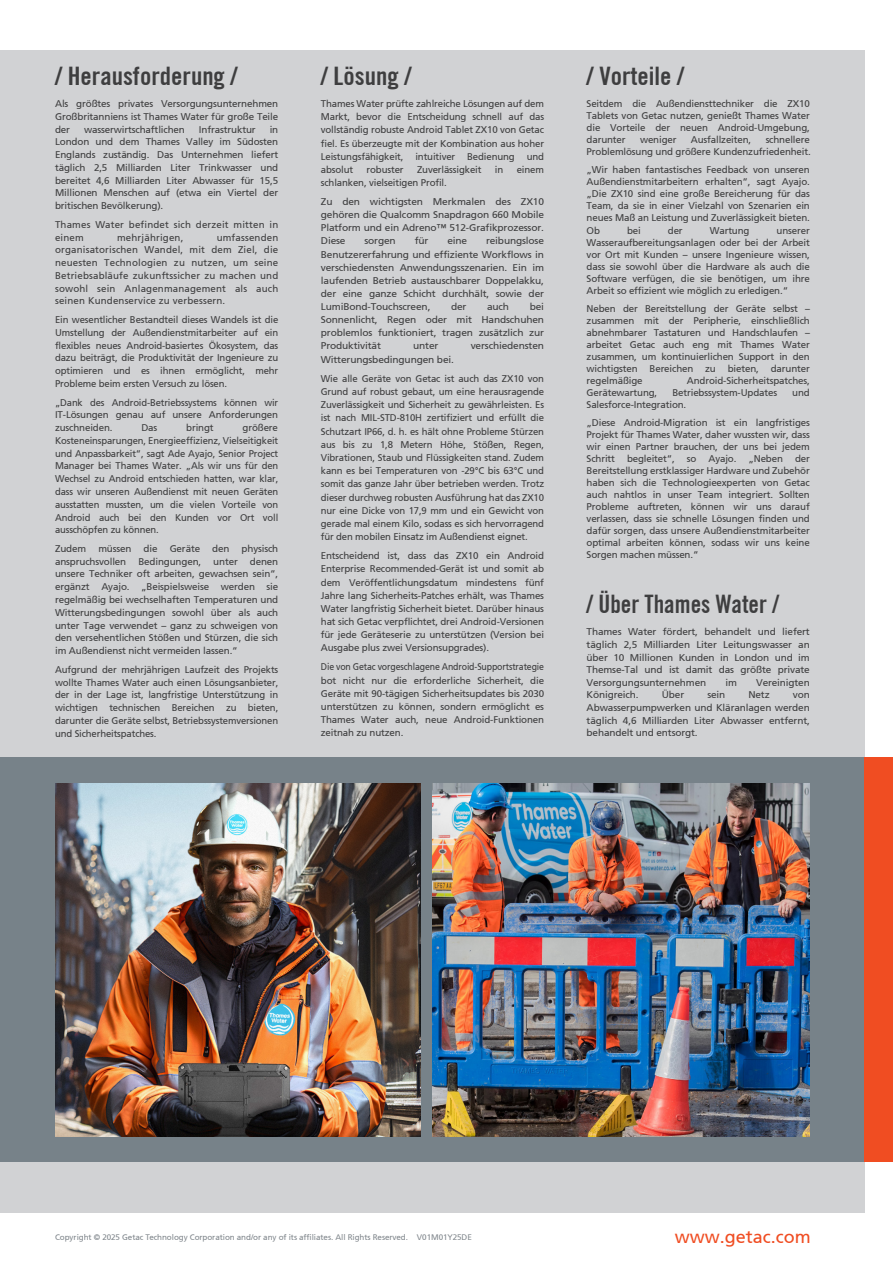
<style>
.page{position:relative;width:893px;height:1263px;background:#fff}
.page>*{position:absolute;margin:0;border:0;box-sizing:border-box;transform-origin:0 0}
.t1{font:700 condensed 25.5px "Trade Gothic No.20";color:#3e3e3f}
.t2{font:700 condensed 25.5px "Trade Gothic No.20";color:#3e3e3f;scale:.93 1}
.t3{font:18px "Frutiger 55 Roman";color:#f04d22}
.t4{font:9.75px/12.8px "Frutiger 55 Roman";letter-spacing:-.015em;color:#3e3e3f;text-align:justify}
.t5{font:9.75px/13px "Frutiger 55 Roman";letter-spacing:-.015em;color:#3e3e3f;text-align:justify;scale:1.04 1}
.t6{font:9.75px/13.2px "Frutiger 55 Roman";letter-spacing:-.015em;color:#3e3e3f;text-align:justify;scale:.9 1}
.t7{font:9.75px/12.8px "Frutiger 55 Roman";letter-spacing:.015em;color:#3e3e3f}
.t8{font:8.1px "Frutiger 55 Roman";letter-spacing:-.01em;color:#616970}
</style>
<div class="page">
<div style="left:0;top:50px;width:865px;height:1162px;background:#d1d2d4"></div>
<div style="left:0;top:757px;width:865px;height:405px;background:#778289"></div>
<div style="left:865px;top:757px;width:28px;height:405px;background:#f04d22"></div>
<img style="left:55px;top:783px;width:366px;height:353px">
<img style="left:432px;top:783px;width:377px;height:353px">
<h1 class="t1" style="left:55px;top:60px;width:184px">/ Herausforderung /</h1>
<p class="t4" style="left:55px;top:97px;width:225px">Als größtes privates Versorgungsunternehmen Großbritanniens ist Thames Water für große Teile der</p>
<p class="t4" style="left:84px;top:123px;width:102px">wasserwirtschaftlichen</p>
<p class="t4" style="left:199px;top:123px;width:58px">Infrastruktur</p>
<p class="t4" style="left:55px;top:123px;width:225px;text-indent:215px">in London und dem Thames Valley im Südosten Englands zuständig. Das Unternehmen liefert täglich 2,5 Milliarden Liter Trinkwasser und bereitet 4,6 Milliarden Liter Abwasser für 15,5<br>Millionen Menschen auf (etwa ein Viertel der britischen Bevölkerung).</p>
<p class="t7" style="left:55px;top:218px;width:225px">Thames Water befindet sich derzeit mitten in einem</p>
<p class="t4" style="left:55px;top:231px;width:225px;text-indent:162px">umfassenden organisatorischen Wandel, mit dem Ziel, die neuesten Technologien zu nutzen, um seine Betriebsabläufe zukunftssicher zu machen und sowohl sein Anlagenmanagement als auch seinen Kundenservice zu verbessern.</p>
<p class="t4" style="left:55px;top:313px;width:225px">Ein wesentlicher Bestandteil dieses Wandels ist die Umstellung der Außendienstmitarbeiter auf ein flexibles neues Android-basiertes Ökosystem, das dazu beiträgt, die Produktivität der Ingenieure zu optimieren und es ihnen ermöglicht, mehr Probleme beim ersten Versuch zu lösen.</p>
<p class="t4" style="left:55px;top:396px;width:225px">„Dank des Android-Betriebssystems können wir IT-Lösungen genau auf unsere Anforderungen zuschneiden.</p>
<p class="t7" style="left:117px;top:231px;width:68px">mehrjährigen,</p>
<p class="t4" style="left:55px;top:421px;width:225px;text-indent:188px">größere Kosteneinsparungen, Energieeffizienz, Vielseitigkeit und Anpassbarkeit“, sagt Ade Ayajo, Senior Project Manager bei Thames Water. „Als wir uns für den Wechsel zu Android entschieden hatten, war klar, dass wir unseren Außendienst mit neuen Geräten ausstatten mussten, um die vielen Vorteile von Android auch bei den Kunden vor Ort voll ausschöpfen zu können.</p>
<p class="t4" style="left:55px;top:542px;width:225px">Zudem müssen die Geräte den physisch anspruchsvollen Bedingungen, unter denen unsere Techniker oft arbeiten, gewachsen sein“, ergänzt Ayajo. „Beispielsweise werden sie regelmäßig bei wechselhaften Temperaturen und Witterungsbedingungen sowohl über als auch unter Tage verwendet – ganz zu schweigen von den versehentlichen Stößen und Stürzen, die sich im Außendienst nicht vermeiden lassen.“</p>
<p class="t4" style="left:55px;top:663px;width:225px">Aufgrund der mehrjährigen Laufzeit des Projekts wollte Thames Water auch einen Lösungsanbieter, der in der Lage ist, langfristige Unterstützung in wichtigen technischen Bereichen zu bieten, darunter die Geräte selbst, Betriebssystemversionen und Sicherheitspatches.</p>
<p class="t4" style="left:141px;top:421px;width:17px">Das</p>
<p class="t4" style="left:186px;top:421px;width:29px">bringt</p>
<h1 class="t1" style="left:321px;top:60px;width:92px">/ Lösung /</h1>
<p class="t4" style="left:321px;top:97px;width:225px">Thames Water prüfte zahlreiche Lösungen auf dem Markt, bevor die Entscheidung schnell auf das vollständig robuste Android Tablet ZX10 von Getac fiel. Es überzeugte mit der Kombination aus hoher Leistungsfähigkeit, intuitiver Bedienung und absolut</p>
<p class="t4" style="left:367px;top:163px;width:39px">robuster</p>
<p class="t4" style="left:417px;top:163px;width:66px">Zuverlässigkeit</p>
<p class="t4" style="left:495px;top:163px;width:10px">in</p>
<p class="t4" style="left:517px;top:163px;width:29px">einem</p>
<p class="t4" style="left:321px;top:173px;width:225px;line-height:19.2px">schlanken, vielseitigen Profil.<br>Zu den wichtigsten Merkmalen des ZX10</p>
<p class="t5" style="left:321px;top:208px;width:216px">gehören die Qualcomm Snapdragon 660 Mobile Platform und ein Adreno™ 512-Grafikprozessor.<br>Diese</p>
<p class="t5" style="left:364px;top:235px;width:32px">sorgen</p>
<p class="t5" style="left:415px;top:235px;width:15px">für</p>
<p class="t5" style="left:447px;top:235px;width:21px">eine</p>
<p class="t5" style="left:321px;top:235px;width:216px;text-indent:165px">reibungslose Benutzererfahrung und effiziente Workflows in verschiedensten Anwendungsszenarien. Ein im laufenden Betrieb austauschbarer Doppelakku, der eine ganze Schicht durchhält, sowie der LumiBond-Touchscreen,</p>
<p class="t5" style="left:321px;top:300px;width:216px;text-indent:209px">bei Sonnenlicht, Regen oder mit Handschuhen problemlos funktioniert, tragen zusätzlich zur Produktivität</p>
<p class="t5" style="left:451px;top:300px;width:16px">der</p>
<p class="t5" style="left:487px;top:300px;width:23px">auch</p>
<p class="t5" style="left:413px;top:340px;width:26px">unter</p>
<p class="t5" style="left:471px;top:340px;width:72px">verschiedensten</p>
<p class="t5" style="left:321px;top:350px;width:216px;line-height:19.2px">Witterungsbedingungen bei.<br>Wie alle Geräte von Getac ist auch das ZX10 von</p>
<p class="t4" style="left:321px;top:385px;width:225px;line-height:13.2px">Grund auf robust gebaut, um eine herausragende Zuverlässigkeit und Sicherheit zu gewährleisten. Es ist nach MIL-STD-810H zertifiziert und erfüllt die Schutzart IP66, d. h. es hält ohne Probleme Stürzen aus bis zu 1,8 Metern Höhe, Stößen, Regen, Vibrationen, Staub und Flüssigkeiten stand. Zudem kann es bei Temperaturen von -29°C bis 63°C und somit das ganze Jahr über betrieben werden. Trotz dieser durchweg robusten Ausführung hat das ZX10 nur eine Dicke von 17,9 mm und ein Gewicht von gerade mal einem Kilo, sodass es sich hervorragend für den mobilen Einsatz im Außendienst eignet.</p>
<p class="t4" style="left:321px;top:549px;width:225px">Entscheidend ist, dass das ZX10 ein Android Enterprise Recommended-Gerät ist und somit ab dem Veröffentlichungsdatum mindestens fünf Jahre lang Sicherheits-Patches erhält, was Thames Water langfristig Sicherheit bietet. Darüber hinaus hat sich Getac verpflichtet, drei Android-Versionen für jede Geräteserie zu unterstützen (Version bei Ausgabe plus zwei Versionsupgrades).</p>
<p class="t6" style="left:321px;top:660px;width:250px">Die von Getac vorgeschlagene Android-Supportstrategie bot nicht nur die erforderliche Sicherheit, die Geräte mit 90-tägigen Sicherheitsupdates bis 2030 unterstützen zu können, sondern ermöglicht es Thames Water auch, neue Android-Funktionen zeitnah zu nutzen.</p>
<h1 class="t1" style="left:587px;top:60px;width:99px">/ Vorteile /</h1>
<p class="t4" style="left:587px;top:98px;width:225px;line-height:12px">Seitdem die Außendiensttechniker die ZX10<br>Tablets von Getac nutzen, genießt Thames Water die Vorteile der neuen Android-Umgebung, darunter</p>
<p class="t4" style="left:640px;top:134px;width:38px">weniger</p>
<p class="t4" style="left:691px;top:134px;width:62px">Ausfallzeiten,</p>
<p class="t4" style="left:587px;top:134px;width:226px;line-height:12px;text-align:right">schnellere<br>Problemlösung und größere Kundenzufriedenheit.</p>
<p class="t4" style="left:587px;top:164px;width:225px;line-height:12px">„Wir haben fantastisches Feedback von unseren Außendienstmitarbeitern erhalten“, sagt Ayajo. „Die ZX10 sind eine große Bereicherung für das Team, da sie in einer Vielzahl von Szenarien ein neues Maß an Leistung und Zuverlässigkeit bieten.<br>Ob</p>
<p class="t4" style="left:627px;top:224px;width:15px">bei</p>
<p class="t4" style="left:668px;top:224px;width:16px">der</p>
<p class="t4" style="left:710px;top:224px;width:41px">Wartung</p>
<p class="t4" style="left:587px;top:224px;width:225px;line-height:12px;text-indent:190px">unserer Wasseraufbereitungsanlagen oder bei der Arbeit vor Ort mit Kunden – unsere Ingenieure wissen, dass sie sowohl über die Hardware als auch die Software verfügen, die sie benötigen, um ihre Arbeit so effizient wie möglich zu erledigen.“</p>
<p class="t4" style="left:587px;top:302px;width:225px;line-height:12px">Neben der Bereitstellung der Geräte selbst – zusammen mit der Peripherie, einschließlich abnehmbarer Tastaturen und Handschlaufen – arbeitet Getac auch eng mit Thames Water zusammen, um kontinuierlichen Support in den wichtigsten Bereichen zu bieten, darunter regelmäßige</p>
<p class="t4" style="left:687px;top:374px;width:124px">Android-Sicherheitspatches,</p>
<p class="t4" style="left:587px;top:386px;width:72px">Gerätewartung,</p>
<p class="t4" style="left:672px;top:386px;width:106px">Betriebssystem-Updates</p>
<p class="t4" style="left:792px;top:386px;width:19px">und</p>
<p class="t4" style="left:587px;top:396px;width:225px;line-height:18px">Salesforce-Integration.<br>„Diese Android-Migration ist ein langfristiges</p>
<p class="t4" style="left:587px;top:429px;width:225px;line-height:12px">Projekt für Thames Water, daher wussten wir, dass wir einen Partner brauchen, der uns bei jedem Schritt begleitet“, so Ayajo. „Neben der Bereitstellung erstklassiger Hardware und Zubehör haben sich die Technologieexperten von Getac auch nahtlos in unser Team integriert. Sollten Probleme auftreten, können wir uns darauf verlassen, dass sie schnelle Lösungen finden und dafür sorgen, dass unsere Außendienstmitarbeiter optimal arbeiten können, sodass wir uns keine Sorgen machen müssen.“</p>
<h1 class="t2" style="left:587px;top:588px;width:208px">/ Über Thames Water /</h1>
<p class="t4" style="left:587px;top:626px;width:225px">Thames Water fördert, behandelt und liefert täglich 2,5 Milliarden Liter Leitungswasser an über 10 Millionen Kunden in London und im Themse-Tal und ist damit das größte private Versorgungsunternehmen</p>
<p class="t4" style="left:725px;top:676px;width:13px">im</p>
<p class="t4" style="left:756px;top:676px;width:55px">Vereinigten</p>
<p class="t4" style="left:587px;top:689px;width:54px">Königreich.</p>
<p class="t4" style="left:662px;top:689px;width:24px">Über</p>
<p class="t4" style="left:707px;top:689px;width:19px">sein</p>
<p class="t4" style="left:748px;top:689px;width:23px">Netz</p>
<p class="t4" style="left:587px;top:689px;width:225px;text-indent:206px">von Abwasserpumpwerken und Kläranlagen werden täglich 4,6 Milliarden Liter Abwasser entfernt, behandelt und entsorgt.</p>
<p class="t8" style="left:55px;top:1233px;width:418px">Copyright © 2025 Getac Technology Corporation and/or any of its affiliates. All Rights Reserved. V01M01Y25DE</p>
<h2 class="t3" style="left:675px;top:1226px;width:137px">www.getac.com</h2>
</div>
